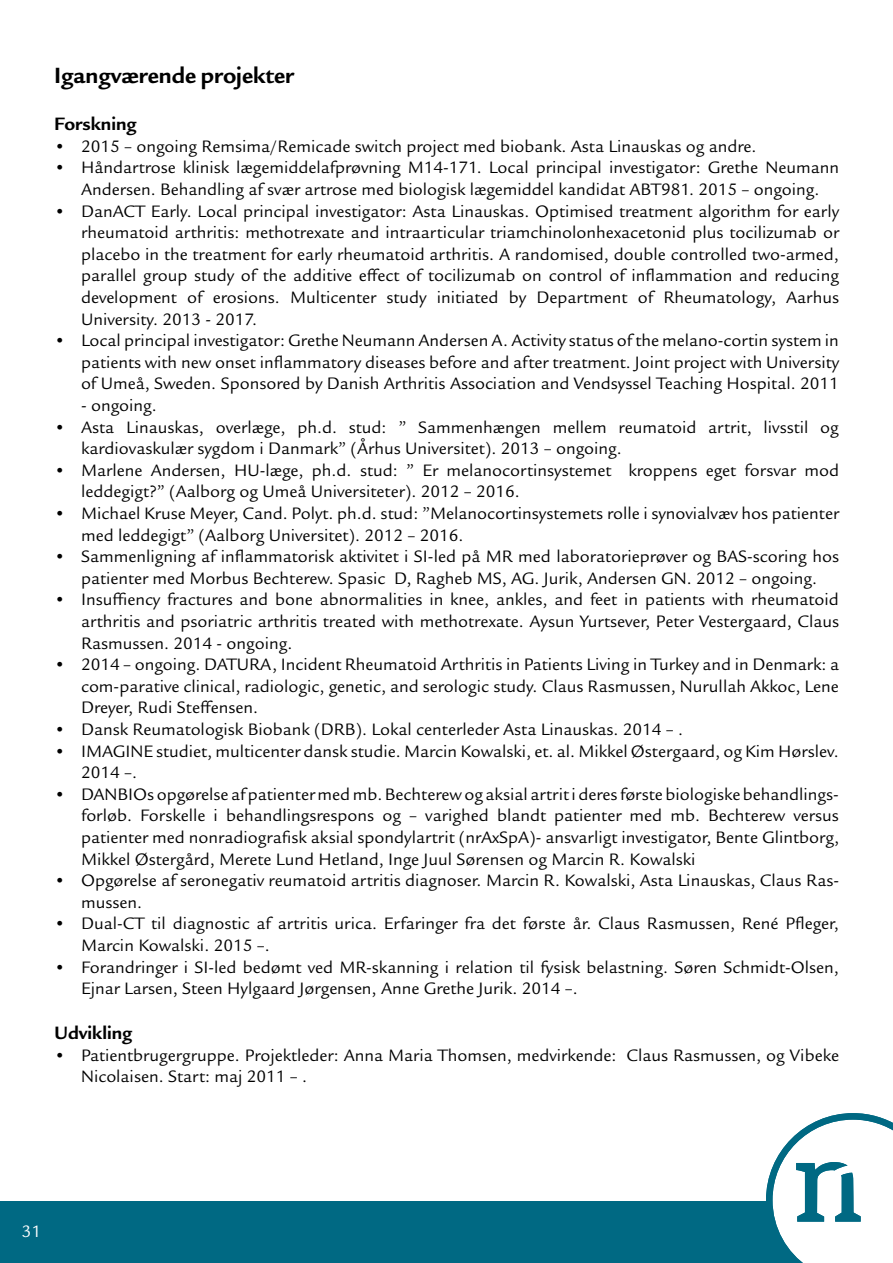
<style>
.page{position:relative;width:893px;height:1263px;background:#fff}
.page>*{position:absolute;margin:0;border:0;box-sizing:border-box;transform-origin:0 0}
.t1{font:700 24px "Legacy Sans ITC Std";color:#000}
.t2{font:700 19.5px "Legacy Sans ITC Std";color:#000}
.t3{font:18px/21.6px "Legacy Sans ITC Std";color:#000}
.t4{font:18px "Legacy Sans ITC Std";color:#fff}
</style>
<div class="page">
<div style="left:0;top:1202px;width:770px;height:61px;background:#006983"></div>
<svg style="left:766px;top:1113px;width:127px;height:150px"></svg>
<h1 class="t1" style="left:54px;top:62px;width:242px">Igangværende projekter</h1>
<p class="t2" style="left:54px;top:113px;width:84px">Forskning</p>
<p class="t3" style="left:54px;top:135px;width:704px">• 2015 – ongoing Remsima/Remicade switch project med biobank. Asta Linauskas og andre.</p>
<p class="t3" style="left:54px;top:157px;width:786px;text-align:center">• Håndartrose klinisk lægemiddelafprøvning M14-171. Local principal investigator: Grethe Neumann<br>Andersen. Behandling af svær artrose med biologisk lægemiddel kandidat ABT981. 2015 – ongoing.</p>
<p class="t3" style="left:81px;top:200px;width:759px;text-align:justify;text-indent:-27px">• DanACT Early. Local principal investigator: Asta Linauskas. Optimised treatment algorithm for early rheumatoid arthritis: methotrexate and intraarticular triamchinolonhexacetonid plus tocilizumab or placebo in the treatment for early rheumatoid arthritis. A randomised, double controlled two-armed, parallel group study of the additive effect of tocilizumab on control of inflammation and reducing development of erosions. Multicenter study initiated by Department of Rheumatology, Aarhus University. 2013 - 2017.</p>
<p class="t3" style="left:81px;top:330px;width:759px;text-align:justify;text-indent:-27px">• Local principal investigator: Grethe Neumann Andersen A. Activity status of the melano-cortin system in patients with new onset inflammatory diseases before and after treatment. Joint project with University of Umeå, Sweden. Sponsored by Danish Arthritis Association and Vendsyssel Teaching Hospital. 2011</p>
<p class="t3" style="left:81px;top:395px;width:77px">- ongoing.</p>
<p class="t3" style="left:81px;top:416px;width:759px;text-indent:-27px">• Asta Linauskas, overlæge, ph.d. stud: ” Sammenhængen mellem reumatoid artrit, livsstil og kardiovaskulær sygdom i Danmark” (Århus Universitet). 2013 – ongoing.</p>
<p class="t3" style="left:81px;top:459px;width:759px;text-indent:-27px">• Marlene Andersen, HU-læge, ph.d. stud: ” Er melanocortinsystemet kroppens eget forsvar mod leddegigt?” (Aalborg og Umeå Universiteter). 2012 – 2016.</p>
<p class="t3" style="left:81px;top:503px;width:759px;text-indent:-27px">• Michael Kruse Meyer, Cand. Polyt. ph.d. stud: ”Melanocortinsystemets rolle i synovialvæv hos patienter med leddegigt” (Aalborg Universitet). 2012 – 2016.</p>
<p class="t3" style="left:54px;top:546px;width:786px;text-align:center">• Sammenligning af inflammatorisk aktivitet i SI-led på MR med laboratorieprøver og BAS-scoring hos patienter med Morbus Bechterew. Spasic D, Ragheb MS, AG. Jurik, Andersen GN. 2012 – ongoing.</p>
<p class="t3" style="left:81px;top:589px;width:759px;text-align:justify;text-indent:-27px">• Insuffiency fractures and bone abnormalities in knee, ankles, and feet in patients with rheumatoid arthritis and psoriatric arthritis treated with methotrexate. Aysun Yurtsever, Peter Vestergaard, Claus Rasmussen. 2014 - ongoing.</p>
<p class="t3" style="left:81px;top:654px;width:759px;text-align:justify;text-indent:-27px">• 2014 – ongoing. DATURA, Incident Rheumatoid Arthritis in Patients Living in Turkey and in Denmark: a com-parative clinical, radiologic, genetic, and serologic study. Claus Rasmussen, Nurullah Akkoc, Lene Dreyer, Rudi Steffensen.</p>
<p class="t3" style="left:54px;top:719px;width:631px">• Dansk Reumatologisk Biobank (DRB). Lokal centerleder Asta Linauskas. 2014 – .</p>
<p class="t3" style="left:81px;top:740px;width:759px;text-indent:-27px">• IMAGINE studiet, multicenter dansk studie. Marcin Kowalski, et. al. Mikkel Østergaard, og Kim Hørslev.<br>2014 –.</p>
<p class="t3" style="left:81px;top:783px;width:759px;text-align:justify;text-indent:-27px">• DANBIOs opgørelse af patienter med mb. Bechterew og aksial artrit i deres første biologiske behandlings&shy;forløb. Forskelle i behandlingsrespons og – varighed blandt patienter med mb. Bechterew versus patienter med nonradiografisk aksial spondylartrit (nrAxSpA)- ansvarligt investigator, Bente Glintborg, Mikkel Østergård, Merete Lund Hetland, Inge Juul Sørensen og Marcin R. Kowalski</p>
<p class="t3" style="left:81px;top:870px;width:759px;text-indent:-27px">• Opgørelse af seronegativ reumatoid artritis diagnoser. Marcin R. Kowalski, Asta Linauskas, Claus Ras&shy;mussen.</p>
<p class="t3" style="left:81px;top:913px;width:759px;text-indent:-27px">• Dual-CT til diagnostic af artritis urica. Erfaringer fra det første år. Claus Rasmussen, René Pfleger,<br>Marcin Kowalski. 2015 –.</p>
<p class="t3" style="left:81px;top:956px;width:759px;text-indent:-27px">• Forandringer i SI-led bedømt ved MR-skanning i relation til fysisk belastning. Søren Schmidt-Olsen,<br>Ejnar Larsen, Steen Hylgaard Jørgensen, Anne Grethe Jurik. 2014 –.</p>
<p class="t2" style="left:54px;top:1022px;width:80px">Udvikling</p>
<p class="t3" style="left:81px;top:1044px;width:759px;text-indent:-27px">• Patientbrugergruppe. Projektleder: Anna Maria Thomsen, medvirkende: Claus Rasmussen, og Vibeke<br>Nicolaisen. Start: maj 2011 – .</p>
<p class="t4" style="left:22px;top:1221px;width:21px">31</p>
</div>
